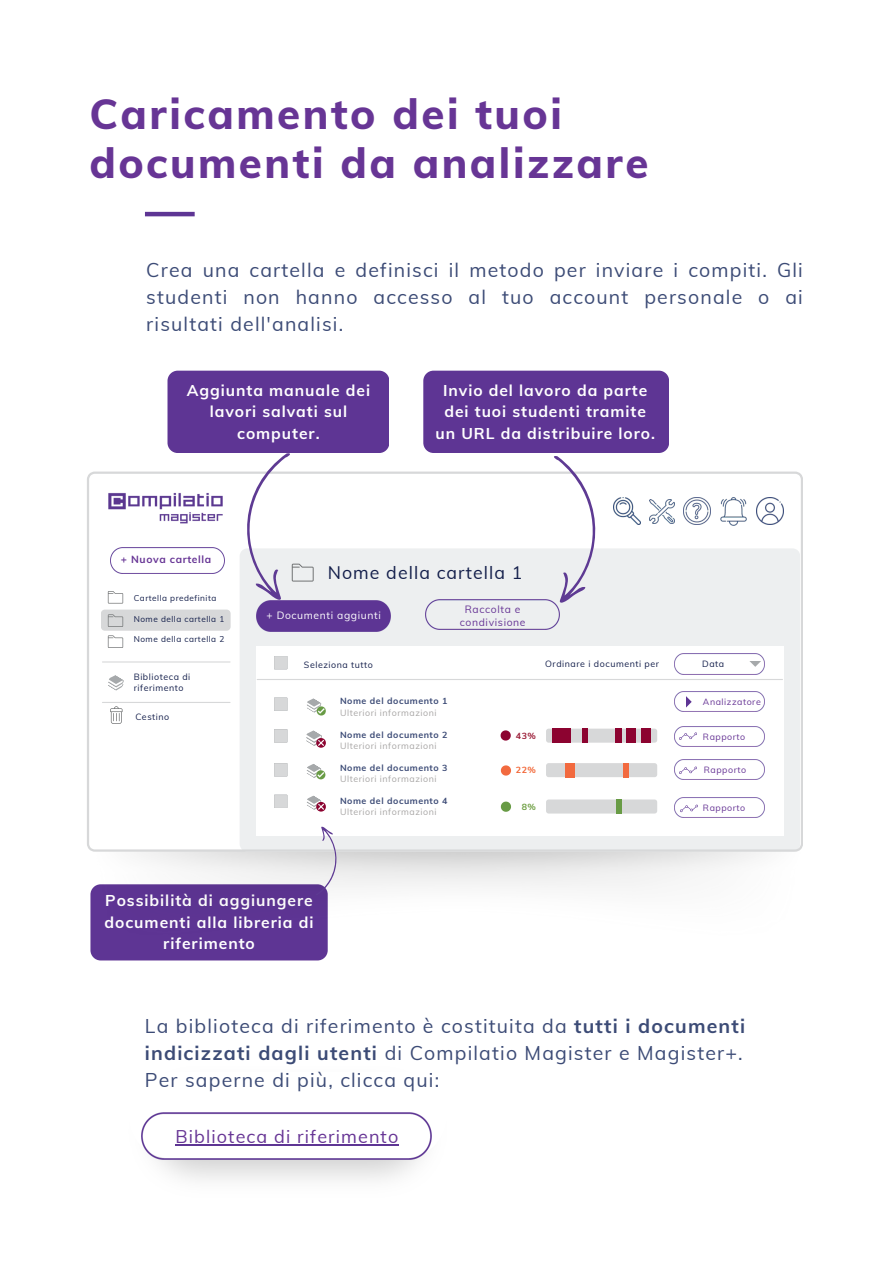
<style>
.page{position:relative;width:893px;height:1264px;background:#fff}
.page>*{position:absolute;margin:0;border:0;box-sizing:border-box;transform-origin:0 0}
.t1{font:800 42px/49.5px "Muli";letter-spacing:.06em;color:#673595}
.t2{font:19.5px/27px "Muli";letter-spacing:.06em;color:#3c4b76;text-align:justify}
.t3{font:18px "Muli";letter-spacing:.06em;color:#673595}
.t4{font:17.7px "Muli";letter-spacing:.06em;color:#141f4b}
.t5{font:700 15.75px/21.3px "Muli";letter-spacing:.06em;color:#fff;text-align:center}
.t6{font:700 15.6px/21.3px "Muli";letter-spacing:.06em;color:#fff;text-align:center}
.t7{font:10.35px/12.9px "Muli";letter-spacing:.06em;color:#673595;text-align:center}
.t8{font:10.35px "Muli";letter-spacing:.06em;color:#fff}
.t9{font:700 10.35px "Muli";letter-spacing:.06em;color:#673595}
.t10{font:8.85px "Muli";letter-spacing:.06em;color:#a8a6a5}
.t11{font:8.85px/11.1px "Muli";letter-spacing:.06em;color:#141f4b}
.t12{font:700 8.85px "Muli";letter-spacing:.06em;color:#3c4b76}
.t13{font:8.85px "Muli";letter-spacing:.06em;color:#673595}
.t14{font:700 8.85px "Muli";color:#f26535}
.t15{font:700 8.85px "Muli";color:#9a1a35}
.t16{font:700 8.85px "Muli";color:#6d9e41}
.t17{font:8.25px "Muli";letter-spacing:.06em;color:#141f4b}
.s1{font-weight:700}
</style>
<div class="page">
<hr style="left:145px;top:212px;width:50px;height:4px;background:#5e3594">
<div style="left:90px;top:884px;width:237px;height:76px;background:#5e3594;border-radius:10px"></div>
<img style="left:157px;top:1159px;width:262px;height:21px">
<img style="left:141px;top:1112px;width:291px;height:47px">
<hr style="left:175px;top:1144px;width:224px;height:1px;background:#5e3594">
<img style="left:92px;top:851px;width:706px;height:90px">
<svg style="left:87px;top:471px;width:715px;height:380px"></svg>
<div style="left:423px;top:370px;width:246px;height:83px;background:#5e3594;border-radius:10px"></div>
<hr style="left:102px;top:661px;width:128px;height:1px;background:#d7d8d9">
<img style="left:92px;top:477px;width:143px;height:59px">
<img style="left:110px;top:547px;width:115px;height:26px">
<div style="left:101px;top:609px;width:129px;height:21px;background:#d7d8d9;border-radius:4px"></div>
<svg style="left:108px;top:591px;width:15px;height:12px"></svg>
<svg style="left:108px;top:614px;width:15px;height:12px"></svg>
<svg style="left:108px;top:635px;width:15px;height:12px"></svg>
<hr style="left:102px;top:702px;width:128px;height:1px;background:#d7d8d9">
<svg style="left:110px;top:706px;width:12px;height:18px"></svg>
<img style="left:425px;top:599px;width:134px;height:31px">
<div style="left:256px;top:601px;width:134px;height:30px;background:#5d3594"></div>
<hr style="left:257px;top:679px;width:525px;height:1px;background:#d7d8d9">
<svg style="left:108px;top:675px;width:16px;height:15px"></svg>
<svg style="left:274px;top:655px;width:13px;height:14px"></svg>
<svg style="left:274px;top:697px;width:13px;height:14px"></svg>
<svg style="left:274px;top:729px;width:13px;height:13px"></svg>
<svg style="left:274px;top:762px;width:13px;height:14px"></svg>
<svg style="left:274px;top:794px;width:13px;height:14px"></svg>
<svg style="left:306px;top:698px;width:19px;height:17px"></svg>
<svg style="left:305px;top:730px;width:21px;height:18px"></svg>
<svg style="left:306px;top:763px;width:19px;height:16px"></svg>
<svg style="left:306px;top:795px;width:20px;height:17px"></svg>
<div style="left:167px;top:370px;width:222px;height:83px;background:#5e3594;border-radius:10px"></div>
<img style="left:674px;top:654px;width:90px;height:20px">
<svg style="left:749px;top:661px;width:12px;height:6px"></svg>
<img style="left:674px;top:691px;width:90px;height:20px">
<img style="left:674px;top:726px;width:90px;height:20px">
<img style="left:674px;top:797px;width:90px;height:20px">
<svg style="left:686px;top:696px;width:5px;height:11px"></svg>
<svg style="left:679px;top:732px;width:18px;height:8px"></svg>
<svg style="left:680px;top:804px;width:18px;height:8px"></svg>
<img style="left:674px;top:759px;width:90px;height:21px">
<div style="left:546px;top:763px;width:111px;height:14px;background:#d7d8d9;border-radius:3px"></div>
<div style="left:566px;top:763px;width:9px;height:14px;background:#f26a3f"></div>
<div style="left:623px;top:763px;width:5px;height:14px;background:#f26a3f"></div>
<svg style="left:501px;top:765px;width:10px;height:10px"></svg>
<div style="left:546px;top:728px;width:111px;height:14px;background:#d7d8d9;border-radius:3px"></div>
<div style="left:552px;top:728px;width:18px;height:14px;background:#8c0330"></div>
<div style="left:582px;top:728px;width:6px;height:14px;background:#8c0330"></div>
<div style="left:615px;top:728px;width:7px;height:14px;background:#8c0330"></div>
<div style="left:626px;top:728px;width:9px;height:14px;background:#8c0330"></div>
<div style="left:641px;top:728px;width:9px;height:14px;background:#8c0330"></div>
<svg style="left:500px;top:730px;width:10px;height:10px"></svg>
<div style="left:546px;top:799px;width:111px;height:14px;background:#d7d8d9;border-radius:3px"></div>
<div style="left:616px;top:799px;width:5px;height:14px;background:#689b45"></div>
<svg style="left:501px;top:801px;width:10px;height:10px"></svg>
<svg style="left:552px;top:456px;width:55px;height:147px"></svg>
<svg style="left:235px;top:453px;width:78px;height:147px"></svg>
<svg style="left:314px;top:826px;width:28px;height:69px"></svg>
<img style="left:613px;top:498px;width:27px;height:27px">
<img style="left:756px;top:498px;width:27px;height:27px">
<img style="left:683px;top:498px;width:27px;height:27px">
<img style="left:719px;top:497px;width:28px;height:28px">
<img style="left:649px;top:499px;width:25px;height:25px">
<h1 class="t1" style="left:89px;top:87px;width:560px">Caricamento dei tuoi documenti da analizzare</h1>
<p class="t2" style="left:146px;top:255px;width:658px">Crea una cartella e definisci il metodo per inviare i compiti. Gli studenti non hanno accesso al tuo account personale o ai risultati dell'analisi.</p>
<p class="t6" style="left:187px;top:379px;width:185px">Aggiunta manuale dei lavori salvati sul computer.</p>
<p class="t6" style="left:435px;top:379px;width:221px">Invio del lavoro da parte dei tuoi studenti tramite un URL da distribuire loro.</p>
<p class="t9" style="left:121px;top:552px;width:92px">+ Nuova cartella</p>
<p class="t17" style="left:134px;top:592px;width:84px">Cartella predefinita</p>
<p class="t17" style="left:134px;top:613px;width:92px">Nome della cartella 1</p>
<p class="t17" style="left:134px;top:633px;width:92px">Nome della cartella 2</p>
<p class="t11" style="left:134px;top:671px;width:58px">Biblioteca di riferimento</p>
<p class="t11" style="left:135px;top:711px;width:35px">Cestino</p>
<p class="t4" style="left:328px;top:559px;width:196px">Nome della cartella 1</p>
<p class="t8" style="left:266px;top:608px;width:116px">+ Documenti aggiunti</p>
<p class="t7" style="left:460px;top:602px;width:67px">Raccolta e condivisione</p>
<p class="t11" style="left:304px;top:658px;width:70px">Seleziona tutto</p>
<p class="t12" style="left:340px;top:695px;width:109px">Nome del documento 1</p>
<p class="t10" style="left:340px;top:706px;width:98px">Ulteriori informazioni</p>
<p class="t12" style="left:340px;top:728px;width:109px">Nome del documento 2</p>
<p class="t10" style="left:340px;top:739px;width:98px">Ulteriori informazioni</p>
<p class="t12" style="left:340px;top:761px;width:109px">Nome del documento 3</p>
<p class="t10" style="left:340px;top:772px;width:98px">Ulteriori informazioni</p>
<p class="t12" style="left:340px;top:794px;width:109px">Nome del documento 4</p>
<p class="t10" style="left:340px;top:805px;width:98px">Ulteriori informazioni</p>
<p class="t11" style="left:545px;top:658px;width:115px">Ordinare i documenti per</p>
<p class="t11" style="left:702px;top:658px;width:23px">Data</p>
<p class="t15" style="left:516px;top:729px;width:22px">43%</p>
<p class="t14" style="left:516px;top:763px;width:22px">22%</p>
<p class="t16" style="left:521px;top:800px;width:16px">8%</p>
<p class="t13" style="left:703px;top:695px;width:59px">Analizzatore</p>
<p class="t13" style="left:703px;top:730px;width:44px">Rapporto</p>
<p class="t13" style="left:703px;top:763px;width:44px">Rapporto</p>
<p class="t13" style="left:703px;top:801px;width:44px">Rapporto</p>
<p class="t5" style="left:105px;top:889px;width:210px">Possibilità di aggiungere documenti alla libreria di riferimento</p>
<p class="t2" style="left:145px;top:1011px;width:601px;text-align:left">La biblioteca di riferimento è costituita da <span class="s1">tutti i documenti indicizzati dagli utenti</span> di Compilatio Magister e Magister+.<br>Per saperne di più, clicca qui:</p>
<p class="t3" style="left:175px;top:1123px;width:224px">Biblioteca di riferimento</p>
</div>
